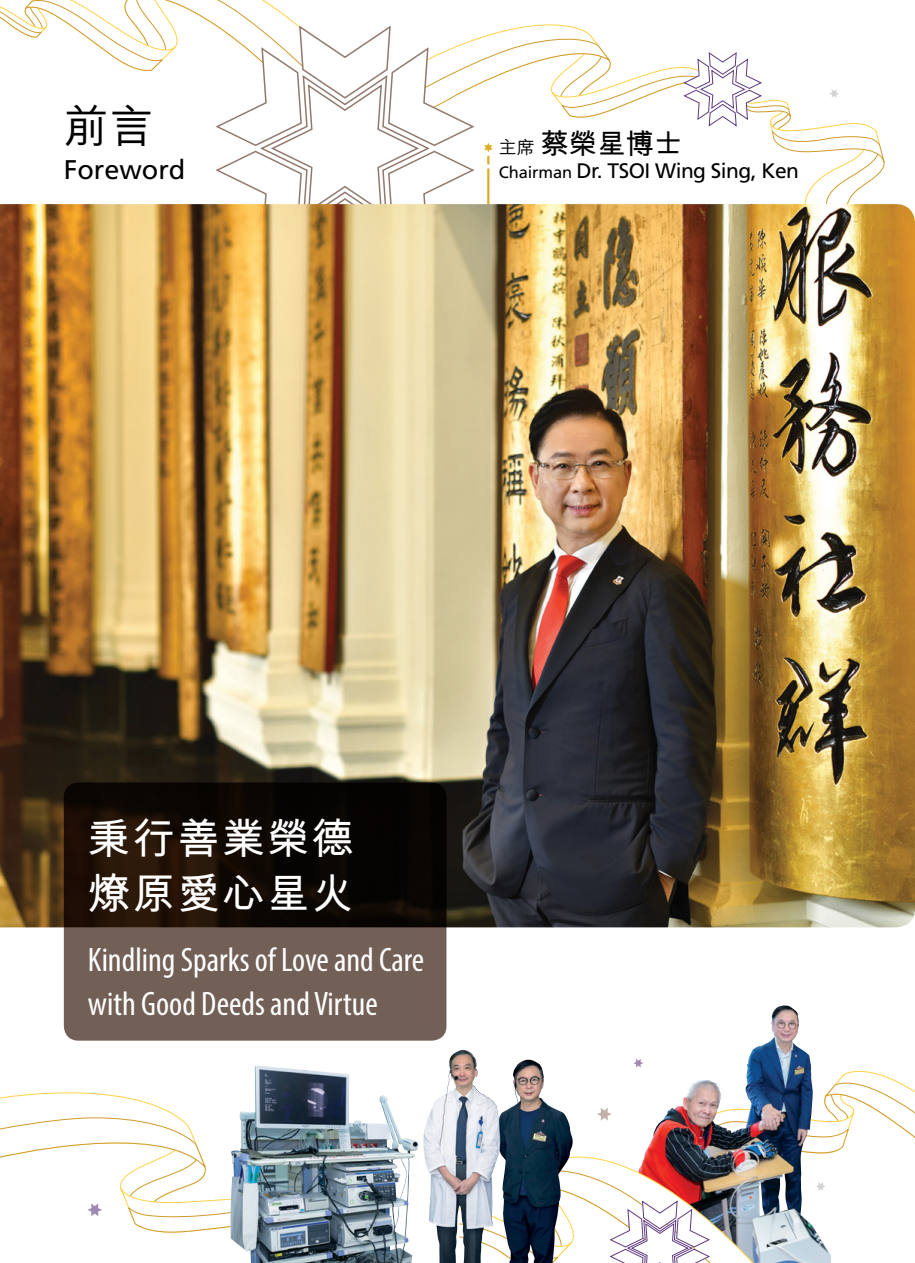
<style>
.page{position:relative;width:915px;height:1263px;background:#fff}
.page>*{position:absolute;margin:0;border:0;box-sizing:border-box;transform-origin:0 0}
.t1{font:500 45px "M Hei HK";color:#000}
.t2{font:700 42.6px/54.4px "M Hei HK";letter-spacing:.05em;color:#fff}
.t3{font:condensed 34.05px/44.7px "Myriad Pro";color:#fff}
.t4{font:700 28.5px "M Hei HK";color:#000}
.t5{font:27px "Frutiger";color:#000}
.t6{font:21px "Frutiger";letter-spacing:-.025em;color:#000}
.s1{font-weight:500;font-size:18px}
.s2{font-size:16.5px}
</style>
<div class="page">
<img style="left:0;top:204px;width:914px;height:723px">
<div style="left:64px;top:783px;width:382px;height:258px;background:#726056;border-radius:15px"></div>
<svg style="left:64px;top:783px;width:382px;height:144px;background:#120a04"></svg>
<img style="left:748px;top:1007px;width:29px;height:52px">
<img style="left:450px;top:1053px;width:26px;height:6px">
<img style="left:250px;top:1065px;width:106px;height:198px">
<svg style="left:0;top:1076px;width:322px;height:179px"></svg>
<svg style="left:0;top:0;width:886px;height:273px"></svg>
<img style="left:356px;top:1059px;width:558px;height:204px">
<h1 class="t1" style="left:64px;top:94px;width:91px">前言</h1>
<p class="t5" style="left:64px;top:154px;width:123px">Foreword</p>
<p class="t4" style="left:499px;top:123px;width:185px"><span class="s1">主席</span> 蔡榮星博士</p>
<p class="t6" style="left:499px;top:159px;width:301px"><span class="s2">Chairman</span> Dr. TSOI Wing Sing, Ken</p>
<p class="t2" style="left:88px;top:807px;width:267px">秉行善業榮德燎原愛心星火</p>
<p class="t3" style="left:88px;top:936px;width:338px">Kindling Sparks of Love and Care with Good Deeds and Virtue</p>
</div>
